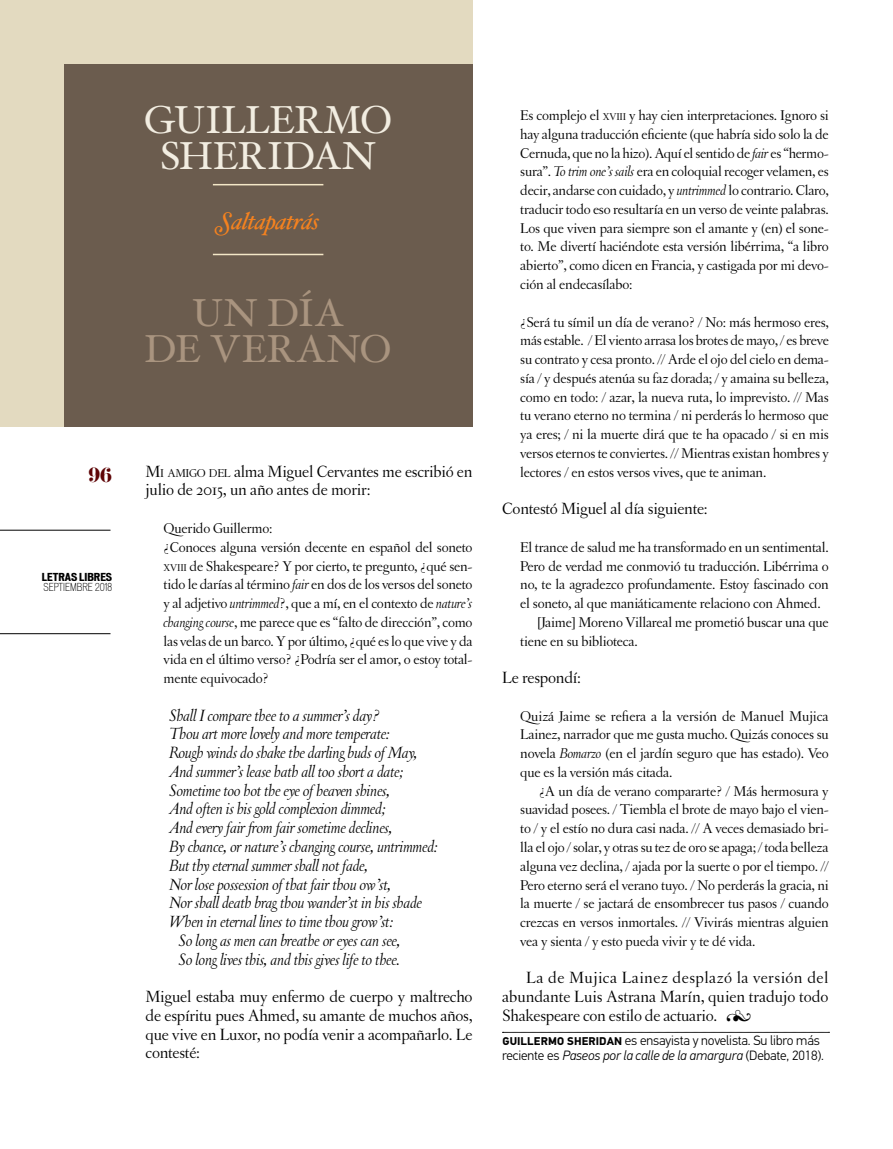
<style>
.page{position:relative;width:893px;height:1149px;background:#fff}
.page>*{position:absolute;margin:0;border:0;box-sizing:border-box;transform-origin:0 0}
.t1{font:39px/36px "Hoefler Text";letter-spacing:-.015em;color:#f2ede1;text-align:center}
.t2{font:39px/36px "Hoefler Text";letter-spacing:.015em;color:#a9947f;text-align:center}
.t3{font:italic 24px "Hoefler Txt Swash";letter-spacing:-.025em;color:#f5821f}
.t4{font:18px "Eloquent JF";color:#5e0406}
.t5{font:italic 17.25px "Letras Oldstyle";letter-spacing:-.015em;color:#000}
.t6{font:17.25px/18.8px "Letras Oldstyle";letter-spacing:-.015em;color:#000;text-align:justify}
.t7{font:15px/18.8px "Letras Oldstyle";letter-spacing:-.015em;color:#000;text-align:justify}
.t8{font:300 13.5px/15px "PF Din Text Pro";letter-spacing:-.01em;color:#000}
.t9{font:300 condensed 10.5px "Vonnes";color:#000}
.t10{font:700 expanded 10.5px "Vonnes";color:#000}
.s1{font-style:inherit}
.s2{font-size:12.15px}
.s3{font-size:10.5px}
.s4{font-style:italic}
.s5{font-family:"Hoefler Txt Fleurons";font-size:15.75px}
.s6{font-weight:700;font-size:11.25px}
</style>
<div class="page">
<hr style="left:0;top:633px;width:111px;height:1px;background:#000">
<hr style="left:0;top:529px;width:111px;height:1px;background:#000">
<div style="left:0;top:0;width:472px;height:426px;background:#e3dac0"></div>
<div style="left:64px;top:64px;width:408px;height:362px;background:#6b5c4e"></div>
<hr style="left:213px;top:254px;width:110px;height:1px;background:#f3e7c7">
<hr style="left:213px;top:184px;width:110px;height:1px;background:#f3e7c7">
<svg style="left:502px;top:1031px;width:327px;height:1px"></svg>
<p class="t4" style="left:89px;top:462px;width:25px">96</p>
<p class="t10" style="left:42px;top:570px;width:72px">LETRAS LIBRES</p>
<p class="t9" style="left:43px;top:581px;width:70px">SEPTIEMBRE 2018</p>
<h1 class="t1" style="left:144px;top:101px;width:250px">GUILLERMO<br>SHERIDAN</h1>
<h2 class="t3" style="left:217px;top:206px;width:104px">Saltapatrás</h2>
<h1 class="t2" style="left:145px;top:294px;width:249px">UN DÍA<br>DE VERANO</h1>
<p class="t6" style="left:146px;top:461px;width:328px"><span class="s1">M</span><span class="s2">I AMIGO DEL</span> alma Miguel Cervantes me escribió en julio de 2015, un año antes de morir:</p>
<p class="t7" style="left:164px;top:518px;width:311px;text-align:left">Querido Guillermo:<br>¿Conoces alguna versión decente en español del soneto <span class="s3">XVIII</span> de Shakespeare? Y por cierto, te pregunto, ¿qué sen&shy;tido le darías al término <span class="s4">fair</span> en dos de los versos del soneto y al adjetivo <span class="s4">untrimmed</span>?, que a mí, en el contexto de <span class="s4">nature’s changing course</span>, me parece que es “falto de dirección”, como las velas de un barco. Y por último, ¿qué es lo que vive y da vida en el último verso? ¿Podría ser el amor, o estoy total&shy;mente equivocado?</p>
<p class="t5" style="left:170px;top:705px;width:212px">Shall I compare thee to a summer’s day?</p>
<p class="t5" style="left:170px;top:724px;width:222px">Thou art more lovely and more temperate:</p>
<p class="t5" style="left:170px;top:743px;width:250px">Rough winds do shake the darling buds of May,</p>
<p class="t5" style="left:170px;top:761px;width:236px">And summer’s lease hath all too short a date;</p>
<p class="t5" style="left:170px;top:780px;width:223px">Sometime too hot the eye of heaven shines,</p>
<p class="t5" style="left:170px;top:799px;width:218px">And often is his gold complexion dimmed;</p>
<p class="t5" style="left:170px;top:818px;width:225px">And every fair from fair sometime declines,</p>
<p class="t5" style="left:170px;top:836px;width:270px">By chance, or nature’s changing course, untrimmed:</p>
<p class="t5" style="left:170px;top:855px;width:201px">But thy eternal summer shall not fade,</p>
<p class="t5" style="left:170px;top:874px;width:224px">Nor lose possession of that fair thou ow’st,</p>
<p class="t5" style="left:170px;top:893px;width:254px">Nor shall death brag thou wander’st in his shade</p>
<p class="t5" style="left:170px;top:911px;width:226px">When in eternal lines to time thou grow’st:</p>
<p class="t5" style="left:179px;top:930px;width:224px">So long as men can breathe or eyes can see,</p>
<p class="t5" style="left:179px;top:949px;width:223px">So long lives this, and this gives life to thee.</p>
<p class="t6" style="left:146px;top:986px;width:328px">Miguel estaba muy enfermo de cuerpo y maltrecho de espíritu pues Ahmed, su amante de muchos años, que vive en Luxor, no podía venir a acompañarlo. Le contesté:</p>
<p class="t7" style="left:520px;top:106px;width:310px">Es complejo el <span class="s3">XVIII</span> y hay cien interpretaciones. Ignoro si hay alguna traducción eficiente (que habría sido solo la de Cernuda, que no la hizo). Aquí el sentido de <span class="s4">fair</span> es “hermo&shy;sura”. <span class="s4">To trim one’s sails</span> era en coloquial recoger velamen, es decir, andarse con cuidado, y <span class="s4">untrimmed</span> lo contrario. Claro, traducir todo eso resultaría en un verso de veinte palabras.<br>Los que viven para siempre son el amante y (en) el sone&shy;to. Me divertí haciéndote esta versión libérrima, “a libro abierto”, como dicen en Francia, y castigada por mi devo&shy;ción al endecasílabo:</p>
<p class="t7" style="left:520px;top:312px;width:310px">¿Será tu símil un día de verano? / No: más hermoso eres, más estable. / El viento arrasa los brotes de mayo, / es breve su contrato y cesa pronto. // Arde el ojo del cielo en dema&shy;sía / y después atenúa su faz dorada; / y amaina su belleza, como en todo: / azar, la nueva ruta, lo imprevisto. // Mas tu verano eterno no termina / ni perderás lo hermoso que ya eres; / ni la muerte dirá que te ha opacado / si en mis versos eternos te conviertes. // Mientras existan hombres y lectores / en estos versos vives, que te animan.</p>
<p class="t6" style="left:502px;top:499px;width:207px">Contestó Miguel al día siguiente:</p>
<p class="t7" style="left:520px;top:537px;width:310px">El trance de salud me ha transformado en un sentimental.</p>
<p class="t7" style="left:520px;top:556px;width:310px">Pero de verdad me conmovió tu traducción. Libérrima o</p>
<p class="t7" style="left:520px;top:575px;width:310px">no, te la agradezco profundamente. Estoy fascinado con</p>
<p class="t7" style="left:520px;top:593px;width:302px">el soneto, al que maniáticamente relaciono con Ahmed.</p>
<p class="t7" style="left:537px;top:612px;width:293px">[Jaime] Moreno Villareal me prometió buscar una que</p>
<p class="t7" style="left:520px;top:631px;width:119px">tiene en su biblioteca.</p>
<p class="t6" style="left:502px;top:668px;width:80px">Le respondí:</p>
<p class="t7" style="left:520px;top:706px;width:310px">Quizá Jaime se refiera a la versión de Manuel Mujica Lainez, narrador que me gusta mucho. Quizás conoces su novela <span class="s4">Bomarzo</span> (en el jardín seguro que has estado). Veo que es la versión más citada.</p>
<p class="t7" style="left:520px;top:781px;width:310px;text-indent:19px">¿A un día de verano compararte? / Más hermosura y suavidad posees. / Tiembla el brote de mayo bajo el vien&shy;to / y el estío no dura casi nada. // A veces demasiado bri&shy;lla el ojo / solar, y otras su tez de oro se apaga; / toda belleza alguna vez declina, / ajada por la suerte o por el tiempo. // Pero eterno será el verano tuyo. / No perderás la gracia, ni la muerte / se jactará de ensombrecer tus pasos / cuando crezcas en versos inmortales. // Vivirás mientras alguien vea y sienta / y esto pueda vivir y te dé vida.</p>
<p class="t6" style="left:502px;top:968px;width:328px;text-indent:24px">La de Mujica Lainez desplazó la versión del abundante Luis Astrana Marín, quien tradujo todo Shakespeare con estilo de actuario. <span class="s5">6</span></p>
<p class="t8" style="left:502px;top:1032px;width:323px"><span class="s6">GUILLERMO SHERIDAN</span> es ensayista y novelista. Su libro más reciente es <span class="s4">Paseos por la calle de la amargura</span> (Debate, 2018).</p>
</div>
